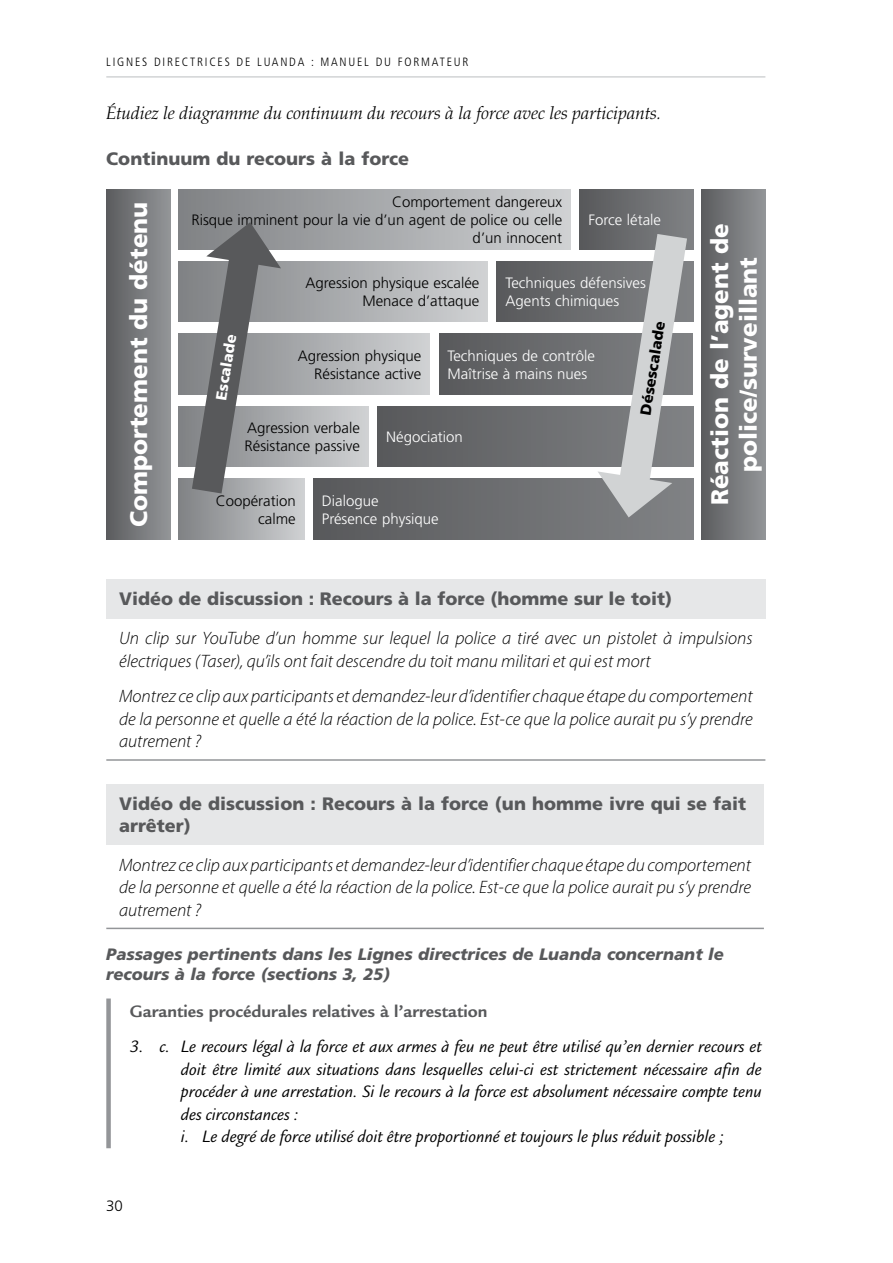
<style>
.page{position:relative;width:893px;height:1263px;background:#fff}
.page>*{position:absolute;margin:0;border:0;box-sizing:border-box;transform-origin:0 0}
.t1{font:900 24px/28.8px "Frutiger LT Std";color:#fff;text-align:center}
.t2{font:italic 300 18px/22.5px "Myriad Pro";color:#000;text-align:justify}
.t3{font:italic 18px/22.5px "Legacy Sans Std";color:#000}
.t4{font:900 18px/21.6px "Frutiger LT Std";color:#58595b}
.t5{font:italic 300 18px "Palatino LT Std";color:#000}
.t6{font:700 18px "Legacy Sans Std";color:#58595b}
.t7{font:italic 900 16.5px/19.8px "Frutiger LT Std";color:#58595b}
.t8{font:300 15px/18px "Frutiger LT Std";color:#000;text-align:right}
.t9{font:300 15px/18px "Frutiger LT Std";color:#fff}
.t10{font:900 15px "Frutiger LT Std";color:#000}
.t11{font:900 15px "Frutiger LT Std";color:#fff}
.t12{font:300 condensed 12px "Frutiger LT Std";letter-spacing:.15em;color:#000}
</style>
<div class="page">
<hr style="left:106px;top:77px;width:659px;height:1px;background:#bcbec0">
<div style="left:106px;top:579px;width:659px;height:39px;background:#e6e7e8"></div>
<hr style="left:106px;top:759px;width:659px;height:2px;background:#939598">
<div style="left:106px;top:784px;width:658px;height:60px;background:#e6e7e8"></div>
<hr style="left:106px;top:928px;width:658px;height:1px;background:#939598">
<div style="left:106px;top:998px;width:5px;height:150px;background:#939598"></div>
<div style="left:106px;top:189px;width:64px;height:351px;background:linear-gradient(to right,#5b5c5e,#929497)"></div>
<div style="left:702px;top:189px;width:63px;height:351px;background:linear-gradient(to right,#5c5d5f,#929597)"></div>
<div style="left:179px;top:189px;width:392px;height:61px;background:linear-gradient(to right,#7f8184,#cfd1d3)"></div>
<div style="left:580px;top:189px;width:113px;height:61px;background:linear-gradient(to right,#58595b,#808285)"></div>
<svg style="left:281px;top:261px;width:207px;height:61px;background:#b4b6b8"></svg>
<div style="left:497px;top:261px;width:196px;height:61px;background:#636466"></div>
<svg style="left:281px;top:334px;width:149px;height:60px;background:#b7b9bb"></svg>
<div style="left:439px;top:334px;width:253px;height:60px;background:linear-gradient(to bottom,#656769,#656769)"></div>
<svg style="left:281px;top:406px;width:87px;height:61px;background:#bcbec0"></svg>
<div style="left:179px;top:479px;width:125px;height:61px;background:linear-gradient(to right,#7f8284,#cfd0d2)"></div>
<div style="left:313px;top:479px;width:380px;height:61px;background:linear-gradient(to right,#59595c,#808285)"></div>
<svg style="left:378px;top:406px;width:219px;height:61px;background:#666769"></svg>
<svg style="left:178px;top:214px;width:103px;height:311px;background:#8c8e90"></svg>
<svg style="left:597px;top:202px;width:109px;height:323px"></svg>
<p class="t12" style="left:106px;top:55px;width:364px">LIGNES DIRECTRICES DE LUANDA : MANUEL DU FORMATEUR</p>
<p class="t5" style="left:106px;top:103px;width:556px">Étudiez le diagramme du continuum du recours à la force avec les participants.</p>
<p class="t4" style="left:106px;top:148px;width:304px">Continuum du recours à la force</p>
<h1 class="t1" style="left:124px;top:527px;width:327px;rotate:-90deg">Comportement du détenu</h1>
<p class="t8" style="left:191px;top:193px;width:372px">Comportement dangereux<br>Risque imminent pour la vie d’un agent de police ou celle d’un innocent</p>
<p class="t9" style="left:588px;top:211px;width:74px">Force létale</p>
<p class="t8" style="left:305px;top:274px;width:175px">Agression physique escalée<br>Menace d’attaque</p>
<p class="t9" style="left:505px;top:274px;width:142px">Techniques défensives<br>Agents chimiques</p>
<p class="t8" style="left:298px;top:347px;width:125px">Agression physique<br>Résistance active</p>
<p class="t9" style="left:448px;top:347px;width:149px">Techniques de contrôle<br>Maîtrise à mains nues</p>
<p class="t10" style="left:636px;top:414px;width:97px;rotate:-81deg">Désescalade</p>
<p class="t11" style="left:212px;top:399px;width:68px;rotate:-81deg">Escalade</p>
<p class="t8" style="left:245px;top:419px;width:117px;text-align:left">Agression verbale<br>Résistance passive</p>
<p class="t9" style="left:386px;top:428px;width:78px">Négociation</p>
<p class="t8" style="left:216px;top:492px;width:82px">Coopération calme</p>
<p class="t9" style="left:322px;top:492px;width:118px">Dialogue<br>Présence physique</p>
<h1 class="t1" style="left:705px;top:505px;width:283px;rotate:-90deg">Réaction de l’agent de police/surveillant</h1>
<p class="t4" style="left:119px;top:588px;width:555px">Vidéo de discussion : Recours à la force (homme sur le toit)</p>
<p class="t2" style="left:119px;top:627px;width:635px">Un clip sur YouTube d’un homme sur lequel la police a tiré avec un pistolet à impulsions électriques (Taser), qu’ils ont fait descendre du toit manu militari et qui est mort</p>
<p class="t2" style="left:119px;top:685px;width:635px">Montrez ce clip aux participants et demandez-leur d’identifier chaque étape du comportement de la personne et quelle a été la réaction de la police. Est-ce que la police aurait pu s’y prendre autrement ?</p>
<p class="t4" style="left:119px;top:793px;width:628px">Vidéo de discussion : Recours à la force (un homme ivre qui se fait arrêter)</p>
<p class="t2" style="left:119px;top:853px;width:634px">Montrez ce clip aux participants et demandez-leur d’identifier chaque étape du comportement de la personne et quelle a été la réaction de la police. Est-ce que la police aurait pu s’y prendre autrement ?</p>
<p class="t7" style="left:106px;top:944px;width:619px">Passages pertinents dans les Lignes directrices de Luanda concernant le recours à la force (sections 3, 25)</p>
<p class="t6" style="left:130px;top:1001px;width:359px">Garanties procédurales relatives à l’arrestation</p>
<p class="t3" style="left:181px;top:1036px;width:582px;text-indent:-51px">3. c. Le recours légal à la force et aux armes à feu ne peut être utilisé qu’en dernier recours et doit être limité aux situations dans lesquelles celui-ci est strictement nécessaire afin de procéder à une arrestation. Si le recours à la force est absolument nécessaire compte tenu des circonstances :<br>i. Le degré de force utilisé doit être proportionné et toujours le plus réduit possible ;</p>
<p class="t8" style="left:106px;top:1197px;width:18px">30</p>
</div>
